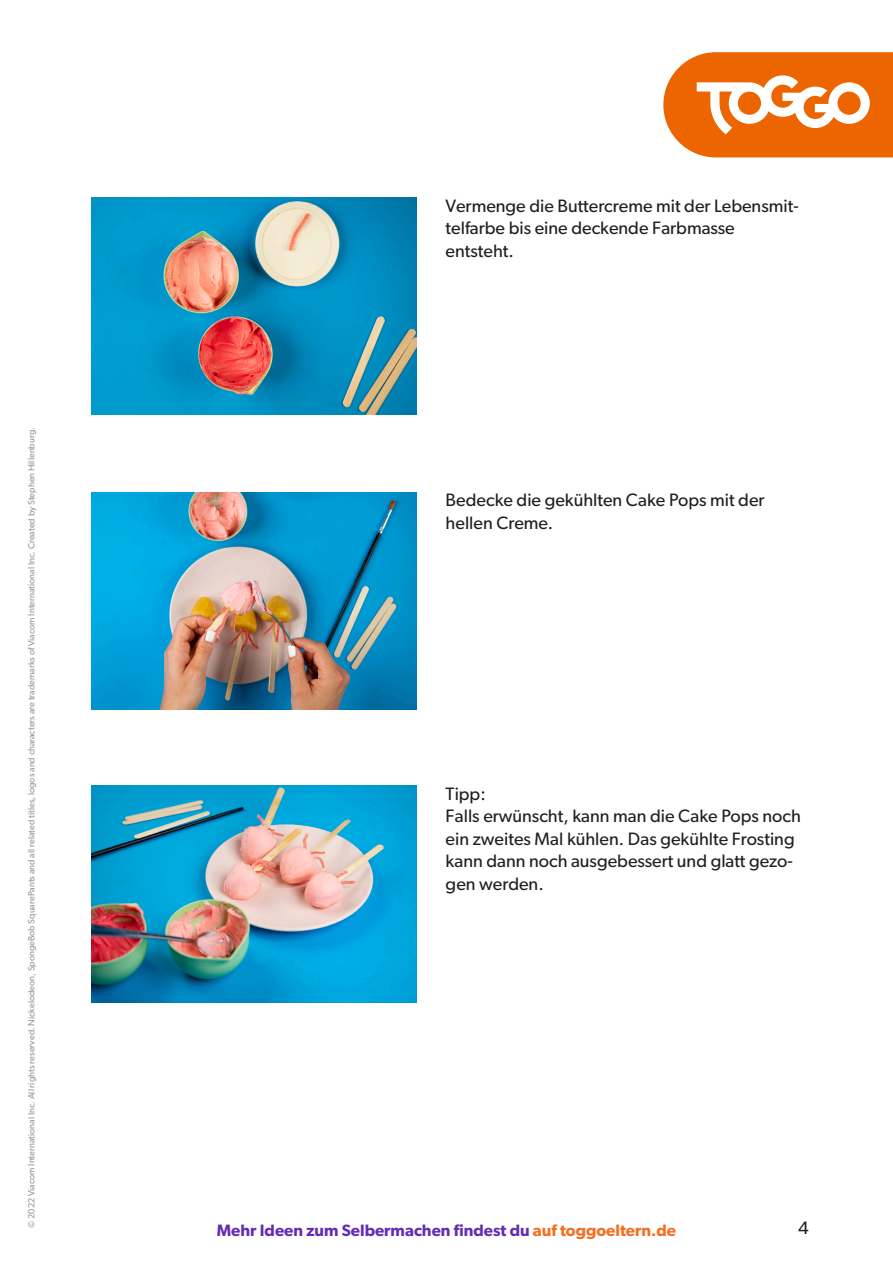
<style>
.page{position:relative;width:893px;height:1263px;background:#fff}
.page>*{position:absolute;margin:0;border:0;box-sizing:border-box;transform-origin:0 0}
.fließtext{font:18px/22.5px "Gibson";color:#231f20}
.t1{font:600 16.5px "Gibson";color:#652cb3}
.t2{font:9px "Gibson";color:#939598}
.s1{color:#f36e21}
</style>
<div class="page">
<svg style="left:663px;top:52px;width:230px;height:105px"></svg>
<img style="left:91px;top:197px;width:326px;height:218px">
<img style="left:91px;top:492px;width:326px;height:217px">
<img style="left:91px;top:785px;width:326px;height:218px">
<p class="t2" style="left:26px;top:1228px;width:802px;rotate:-90deg">© 2022 Viacom International Inc. All rights reserved. Nickelodeon, SpongeBob SquarePants and all related titles, logos and characters are trademarks of Viacom International Inc. Created by Stephen Hillenburg.</p>
<p class="fließtext" style="left:446px;top:194px;width:354px">Vermenge die Buttercreme mit der Lebensmit&shy;telfarbe bis eine deckende Farbmasse</p>
<p class="fließtext" style="left:446px;top:239px;width:70px">entsteht.</p>
<p class="fließtext" style="left:446px;top:489px;width:320px">Bedecke die gekühlten Cake Pops mit der hellen Creme.</p>
<p class="fließtext" style="left:446px;top:782px;width:42px">Tipp:</p>
<p class="fließtext" style="left:446px;top:805px;width:357px">Falls erwünscht, kann man die Cake Pops noch ein zweites Mal kühlen. Das gekühlte Frosting kann dann noch ausgebessert und glatt gezo&shy;gen werden.</p>
<p class="t1" style="left:217px;top:1220px;width:461px">Mehr Ideen zum Selbermachen findest du <span class="s1">auf toggoeltern.de</span></p>
<p class="fließtext" style="left:798px;top:1216px;width:12px">4</p>
</div>
